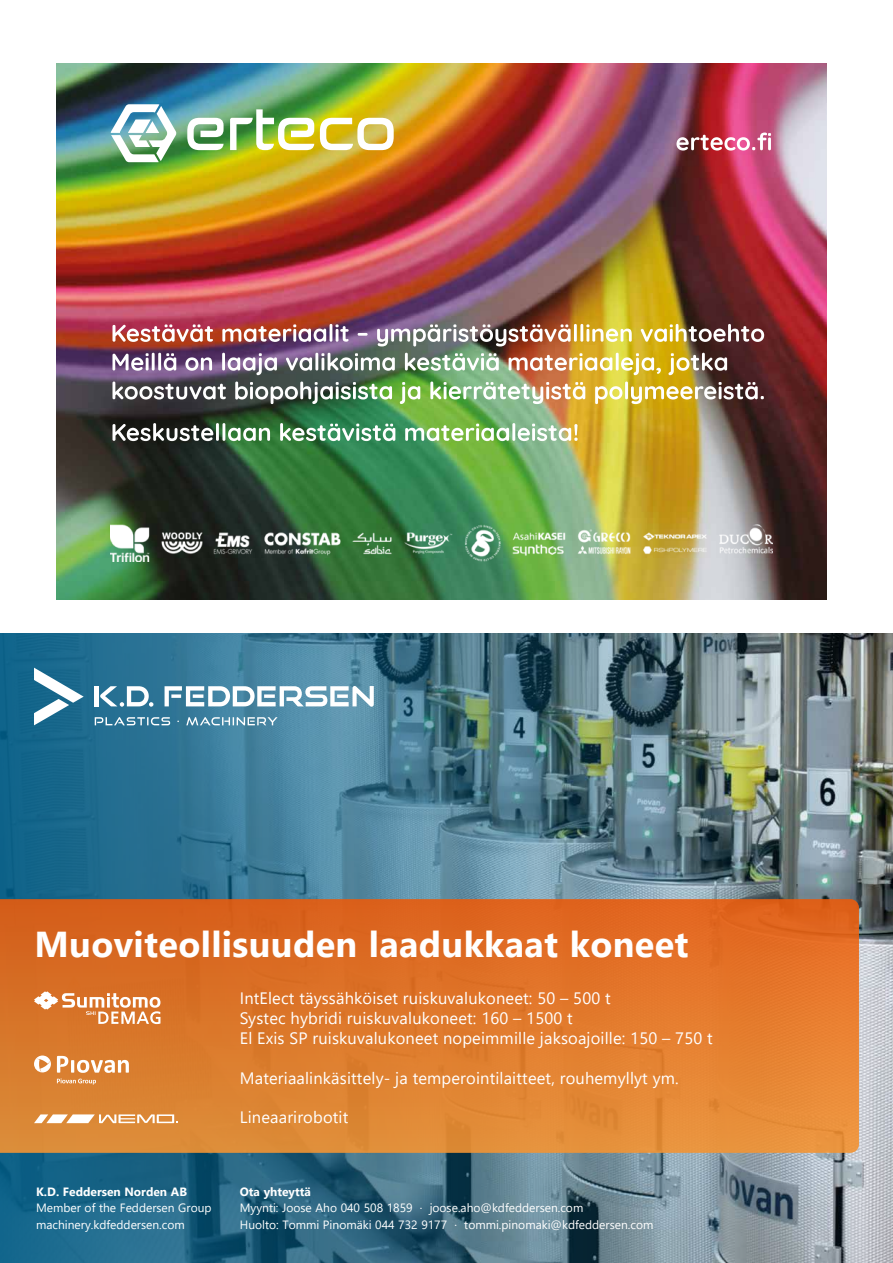
<style>
.page{position:relative;width:893px;height:1263px;background:#fff}
.page>*{position:absolute;margin:0;border:0;box-sizing:border-box;transform-origin:0 0}
.t1{font:700 36px "Segoe UI";letter-spacing:.01em;color:#fff}
.t2{font:16.5px/19.8px "Segoe UI";letter-spacing:.01em;color:#fff}
.t3{font:12px/16.5px "Segoe UI";color:#fff}
.t4{font:700 12px "Segoe UI";color:#fff}
</style>
<div class="page">
<img style="left:0;top:634px;width:893px;height:629px">
<svg style="left:0;top:899px;width:859px;height:254px;background:#df782b"></svg>
<svg style="left:34px;top:991px;width:126px;height:33px"></svg>
<svg style="left:34px;top:1114px;width:144px;height:9px"></svg>
<svg style="left:57px;top:1056px;width:72px;height:28px"></svg>
<svg style="left:34px;top:1055px;width:17px;height:17px"></svg>
<svg style="left:34px;top:668px;width:50px;height:57px"></svg>
<svg style="left:100px;top:686px;width:53px;height:21px"></svg>
<hr style="left:95px;top:686px;width:4px;height:20px;background:#fff">
<svg style="left:165px;top:686px;width:209px;height:21px"></svg>
<svg style="left:95px;top:717px;width:183px;height:8px"></svg>
<img style="left:57px;top:64px;width:769px;height:536px">
<svg style="left:320px;top:118px;width:74px;height:32px"></svg>
<svg style="left:230px;top:109px;width:84px;height:41px"></svg>
<svg style="left:187px;top:118px;width:37px;height:32px"></svg>
<svg style="left:111px;top:104px;width:65px;height:58px"></svg>
<img style="left:111px;top:524px;width:661px;height:38px">
<img style="left:112px;top:423px;width:466px;height:18px">
<img style="left:112px;top:381px;width:652px;height:23px">
<img style="left:112px;top:353px;width:615px;height:22px">
<img style="left:112px;top:324px;width:652px;height:22px">
<svg style="left:676px;top:133px;width:95px;height:18px"></svg>
<h1 class="t1" style="left:34px;top:910px;width:656px">Muoviteollisuuden laadukkaat koneet</h1>
<p class="t4" style="left:36px;top:1180px;width:152px">K.D. Feddersen Norden AB</p>
<p class="t3" style="left:36px;top:1199px;width:177px">Member of the Feddersen Group machinery.kdfeddersen.com</p>
<p class="t2" style="left:240px;top:987px;width:474px">IntElect täyssähköiset ruiskuvalukoneet: 50 – 500 t<br>Systec hybridi ruiskuvalukoneet: 160 – 1500 t<br>El Exis SP ruiskuvalukoneet nopeimmille jaksoajoille: 150 – 750 t</p>
<p class="t2" style="left:240px;top:1066px;width:440px">Materiaalinkäsittely- ja temperointilaitteet, rouhemyllyt ym.</p>
<p class="t2" style="left:240px;top:1106px;width:110px">Lineaarirobotit</p>
<p class="t4" style="left:240px;top:1180px;width:72px">Ota yhteyttä</p>
<p class="t3" style="left:240px;top:1199px;width:415px">Myynti: Joose Aho 040 508 1859 · joose.aho@kdfeddersen.com<br>Huolto: Tommi Pinomäki 044 732 9177 · tommi.pinomaki@kdfeddersen.com</p>
</div>
